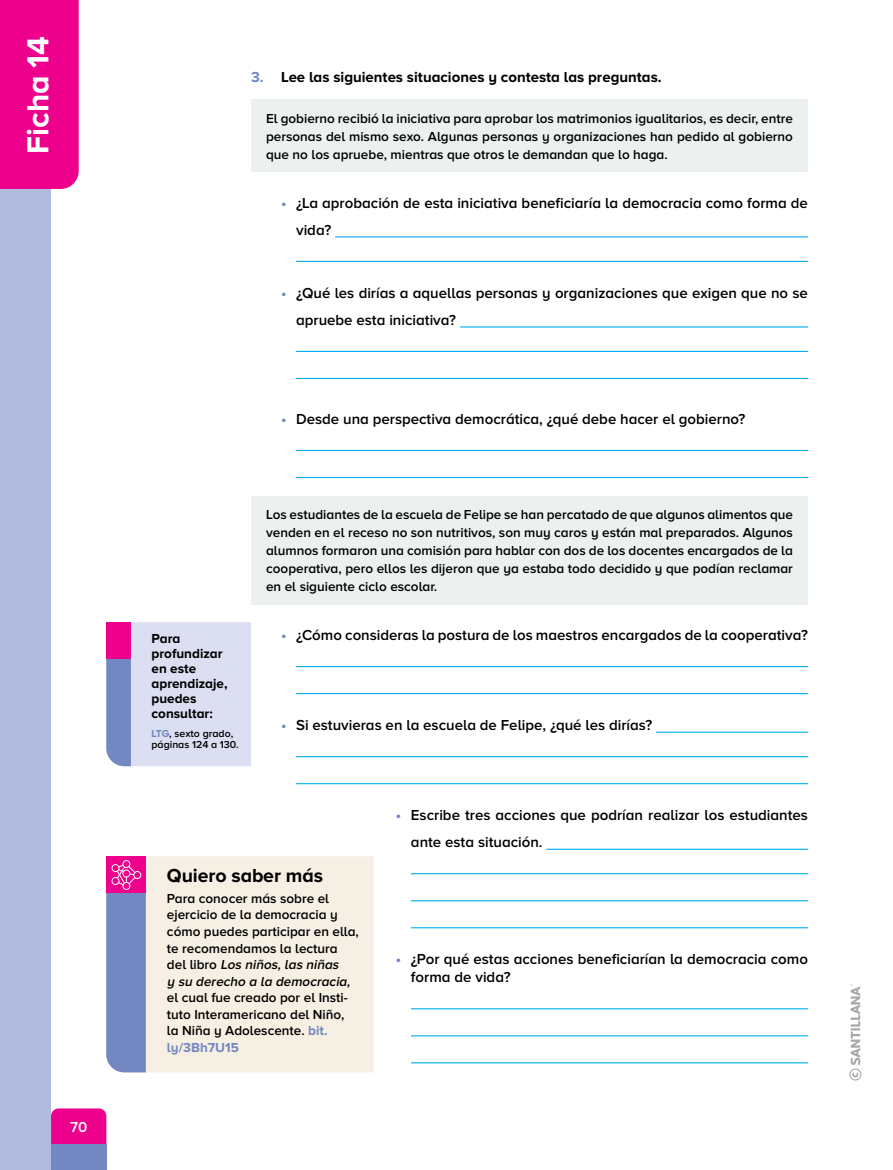
<style>
.page{position:relative;width:893px;height:1170px;background:#fff}
.page>*{position:absolute;margin:0;border:0;box-sizing:border-box;transform-origin:0 0}
.t1{font:700 31.5px "Proxima Nova A";color:#fff}
.t2{font:700 19.5px "Proxima Nova A";letter-spacing:-.005em;color:#000}
.t3{font:600 15px/27px "Proxima Nova A";color:#000}
.t4{font:700 15px "Proxima Nova A";color:#000}
.t5{font:600 15px "Proxima Nova A";color:#fff}
.t6{font:600 13.5px/16.5px "Proxima Nova A";color:#000;text-align:justify}
.t7{font:700 13.5px/15px "Proxima Nova A";color:#000}
.t8{font:600 10.5px/10.5px "Proxima Nova A";color:#000}
.s1{color:#7387c3}
.s2{font-weight:700;color:#7387c3}
.s3{font-style:italic}
</style>
<div class="page">
<div style="left:0;top:172px;width:51px;height:997px;background:#b1badf"></div>
<div style="left:0;top:0;width:79px;height:189px;background:#ec008c"></div>
<div style="left:51px;top:1108px;width:55px;height:36px;background:#ec008c"></div>
<div style="left:51px;top:1144px;width:55px;height:25px;background:#7387c3"></div>
<div style="left:251px;top:100px;width:557px;height:72px;background:#ecf0ef"></div>
<div style="left:251px;top:496px;width:557px;height:108px;background:#ecf0ef"></div>
<hr style="left:335px;top:236px;width:473px;height:1px;background:#00aeef">
<hr style="left:296px;top:261px;width:512px;height:1px;background:#00aeef">
<hr style="left:460px;top:326px;width:348px;height:1px;background:#00aeef">
<hr style="left:296px;top:351px;width:512px;height:1px;background:#00aeef">
<hr style="left:296px;top:378px;width:512px;height:1px;background:#00aeef">
<hr style="left:296px;top:450px;width:512px;height:1px;background:#00aeef">
<hr style="left:296px;top:477px;width:512px;height:1px;background:#00aeef">
<hr style="left:296px;top:666px;width:512px;height:1px;background:#00aeef">
<hr style="left:296px;top:693px;width:512px;height:1px;background:#00aeef">
<hr style="left:656px;top:731px;width:152px;height:1px;background:#00aeef">
<hr style="left:296px;top:756px;width:512px;height:1px;background:#00aeef">
<hr style="left:296px;top:783px;width:512px;height:1px;background:#00aeef">
<svg style="left:106px;top:622px;width:145px;height:144px;background:#ced3eb"></svg>
<div style="left:106px;top:622px;width:25px;height:36px;background:#ec008c"></div>
<hr style="left:546px;top:848px;width:262px;height:1px;background:#00aeef">
<hr style="left:411px;top:873px;width:397px;height:1px;background:#00aeef">
<hr style="left:411px;top:900px;width:397px;height:1px;background:#00aeef">
<hr style="left:411px;top:927px;width:397px;height:1px;background:#00aeef">
<hr style="left:411px;top:1008px;width:397px;height:1px;background:#00aeef">
<hr style="left:411px;top:1035px;width:397px;height:1px;background:#00aeef">
<hr style="left:411px;top:1062px;width:397px;height:1px;background:#00aeef">
<div style="left:146px;top:856px;width:227px;height:216px;background:#f6efe3"></div>
<svg style="left:106px;top:856px;width:40px;height:216px;background:#8a77bc"></svg>
<svg style="left:849px;top:984px;width:12px;height:96px"></svg>
<h1 class="t1" style="left:20px;top:154px;width:120px;rotate:-90deg">Ficha 14</h1>
<p class="t5" style="left:70px;top:1118px;width:19px">70</p>
<p class="t4" style="left:251px;top:68px;width:412px"><span class="s1">3.</span> Lee las siguientes situaciones y contesta las preguntas.</p>
<p class="t6" style="left:266px;top:109px;width:528px;line-height:18px">El gobierno recibió la iniciativa para aprobar los matrimonios igualitarios, es decir, entre personas del mismo sexo. Algunas personas y organizaciones han pedido al gobierno que no los apruebe, mientras que otros le demandan que lo haga.</p>
<p class="t3" style="left:296px;top:189px;width:513px;text-indent:-15px"><span class="s2">•</span> ¿La aprobación de esta iniciativa beneficiaría la democracia como forma de vida?</p>
<p class="t3" style="left:296px;top:279px;width:513px;text-indent:-15px"><span class="s2">•</span> ¿Qué les dirías a aquellas personas y organizaciones que exigen que no se apruebe esta iniciativa?</p>
<p class="t3" style="left:281px;top:405px;width:466px"><span class="s2">•</span> Desde una perspectiva democrática, ¿qué debe hacer el gobierno?</p>
<p class="t7" style="left:152px;top:631px;width:77px">Para profundizar en este aprendizaje, puedes consultar:</p>
<p class="t8" style="left:152px;top:728px;width:89px"><span class="s2">LTG</span>, sexto grado, páginas 124 a 130.</p>
<p class="t6" style="left:266px;top:505px;width:528px;line-height:18px">Los estudiantes de la escuela de Felipe se han percatado de que algunos alimentos que venden en el receso no son nutritivos, son muy caros y están mal preparados. Algunos alumnos formaron una comisión para hablar con dos de los docentes encargados de la cooperativa, pero ellos les dijeron que ya estaba todo decidido y que podían reclamar en el siguiente ciclo escolar.</p>
<p class="t3" style="left:281px;top:621px;width:528px"><span class="s2">•</span> ¿Cómo consideras la postura de los maestros encargados de la cooperativa?</p>
<p class="t3" style="left:281px;top:711px;width:373px"><span class="s2">•</span> Si estuvieras en la escuela de Felipe, ¿qué les dirías?</p>
<p class="t3" style="left:411px;top:801px;width:398px;text-indent:-15px"><span class="s2">•</span> Escribe tres acciones que podrían realizar los estudiantes ante esta situación.</p>
<h2 class="t2" style="left:167px;top:864px;width:158px">Quiero saber más</h2>
<p class="t6" style="left:167px;top:889px;width:193px;text-align:left">Para conocer más sobre el ejercicio de la democracia y cómo puedes participar en ella, te recomendamos la lectura<br>d e l l i b r o <span class="s3">Los niños, las niñas<br>y su derecho a la democracia</span>, el cual fue creado por el Insti&shy;tuto Interamericano del Niño, la Niña y Adolescente. <span class="s2">bit. ly/3Bh7U15</span></p>
<p class="t3" style="left:411px;top:950px;width:398px;line-height:18px;text-indent:-15px"><span class="s2">•</span> ¿Por qué estas acciones beneficiarían la democracia como forma de vida?</p>
</div>
